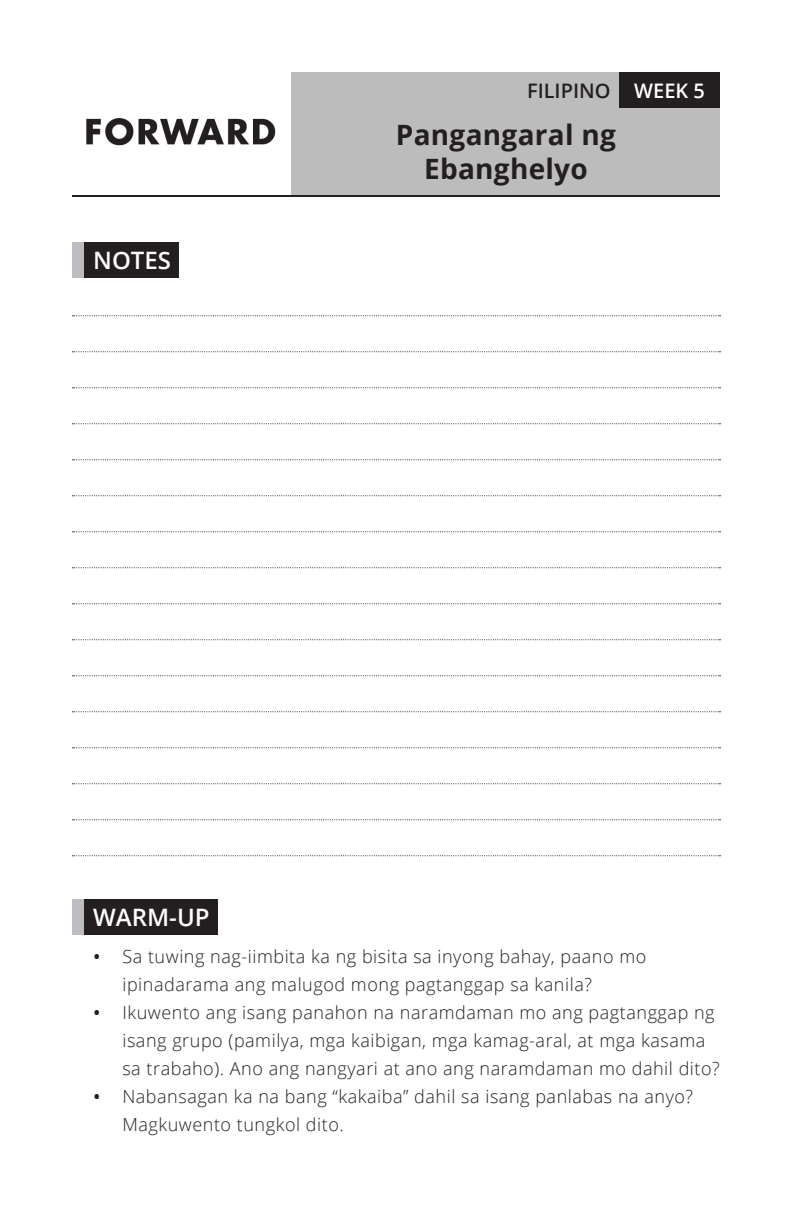
<style>
.page{position:relative;width:792px;height:1224px;background:#fff}
.page>*{position:absolute;margin:0;border:0;box-sizing:border-box;transform-origin:0 0}
.t1{font:700 28px/33.6px "Open Sans";letter-spacing:.01em;color:#231f20;text-align:center}
.header_text{font:600 24px "Open Sans";color:#fff}
.t2{font:600 20px "Open Sans";color:#231f20}
.t3{font:300 18px/28px "Open Sans";letter-spacing:.03em;color:#231f20}
.s1{color:#fff}
.s2{font-weight:600}
</style>
<div class="page">
<svg style="left:72px;top:315px;width:649px;height:1px"></svg>
<svg style="left:72px;top:351px;width:649px;height:1px"></svg>
<svg style="left:72px;top:387px;width:649px;height:1px"></svg>
<svg style="left:72px;top:423px;width:649px;height:1px"></svg>
<svg style="left:72px;top:459px;width:649px;height:1px"></svg>
<svg style="left:72px;top:495px;width:649px;height:1px"></svg>
<svg style="left:72px;top:531px;width:649px;height:1px"></svg>
<svg style="left:72px;top:567px;width:649px;height:1px"></svg>
<svg style="left:72px;top:603px;width:649px;height:1px"></svg>
<svg style="left:72px;top:639px;width:649px;height:1px"></svg>
<svg style="left:72px;top:675px;width:649px;height:1px"></svg>
<svg style="left:72px;top:711px;width:649px;height:1px"></svg>
<svg style="left:72px;top:747px;width:649px;height:1px"></svg>
<svg style="left:72px;top:783px;width:649px;height:1px"></svg>
<svg style="left:72px;top:819px;width:649px;height:1px"></svg>
<svg style="left:72px;top:855px;width:649px;height:1px"></svg>
<img style="left:86px;top:72px;width:206px;height:123px">
<div style="left:292px;top:72px;width:428px;height:124px;background:#bdbcbc"></div>
<hr style="left:72px;top:195px;width:648px;height:2px;background:#231f20">
<div style="left:619px;top:72px;width:101px;height:36px;background:#231f20"></div>
<div style="left:72px;top:242px;width:12px;height:36px;background:#bcbdc0"></div>
<div style="left:84px;top:242px;width:95px;height:36px;background:#231f20"></div>
<div style="left:72px;top:899px;width:12px;height:36px;background:#bcbdc0"></div>
<div style="left:84px;top:899px;width:133px;height:36px;background:#231f20"></div>
<p class="t2" style="left:527px;top:77px;width:179px">FILIPINO <span class="s1">WEEK 5</span></p>
<p class="header_text" style="left:93px;top:244px;width:79px">NOTES</p>
<p class="t1" style="left:396px;top:117px;width:222px">Pangangaral ng<br>Ebanghelyo</p>
<p class="header_text" style="left:93px;top:901px;width:118px">WARM-UP</p>
<p class="t3" style="left:122px;top:942px;width:526px;text-indent:-29px"><span class="s2">•</span> Sa tuwing nag-iimbita ka ng bisita sa inyong bahay, paano mo ipinadarama ang malugod mong pagtanggap sa kanila?</p>
<p class="t3" style="left:122px;top:998px;width:599px;text-indent:-29px"><span class="s2">•</span> Ikuwento ang isang panahon na naramdaman mo ang pagtanggap ng isang grupo (pamilya, mga kaibigan, mga kamag-aral, at mga kasama sa trabaho). Ano ang nangyari at ano ang naramdaman mo dahil dito?</p>
<p class="t3" style="left:122px;top:1082px;width:572px;text-indent:-29px"><span class="s2">•</span> Nabansagan ka na bang “kakaiba” dahil sa isang panlabas na anyo?<br>Magkuwento tungkol dito.</p>
</div>
